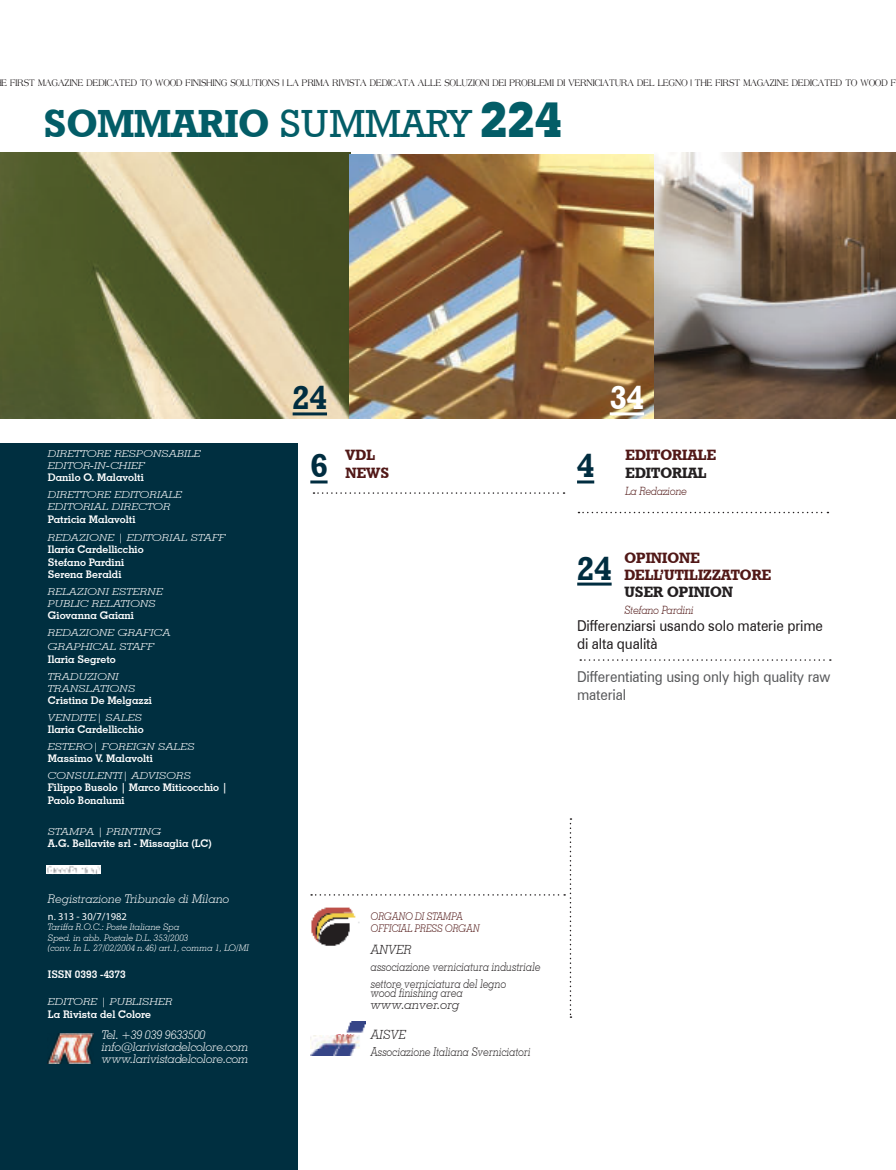
<style>
.page{position:relative;width:896px;height:1170px;background:#fff}
.page>*{position:absolute;margin:0;border:0;box-sizing:border-box;transform-origin:0 0}
.t1{font:39.3px "Geometric Slab 712 BT Bold A";color:#035d67}
.t2{font:33px "Geometric Slab 712 BT Bold A";color:#002d40}
.t3{font:33px "Geometric Slab 712 BT Bold A";color:#fff}
.t4{font:15px/18px "Zurich BT";letter-spacing:-.01em;color:#231f20;scale:.9 1}
.t5{font:15px/18px "Zurich BT";letter-spacing:-.01em;color:#58595b;scale:.9 1}
.t6{font:15px/18px "Geometric Slab 712 BT Bold A";color:#511817}
.t7{font:15px "Geometric Slab 712 BT Bold A";color:#231f20}
.t8{font:italic 300 12.6px "Geometric Slab 703 BT";color:#231f20}
.t9{font:italic 300 12px/17px "Geometric Slab 703 BT";color:#231f20;scale:.85 1}
.t10{font:italic 300 12px/12px "Geometric Slab 703 BT";letter-spacing:-.02em;color:#fff}
.t11{font:italic 300 12px "Geometric Slab 703 BT";color:#fff}
.t12{font:italic 300 11.4px "Geometric Slab 703 BT";letter-spacing:-.01em;color:#511817;scale:.9 1}
.t13{font:700 10.5px/12.6px "Geometric Slab 703 BT";color:#fff}
.t14{font:10.5px "Agate";color:#231f20;scale:.8 1}
.t15{font:italic 300 10.5px/12.6px "Geometric Slab 703 BT";letter-spacing:-.01em;color:#511817;scale:.9 1}
.t16{font:10.5px "Myriad Pro";color:#fff}
.t17{font:italic 300 9.6px/12px "Geometric Slab 703 BT";color:#fff;scale:1.25 1}
.t18{font:italic 300 9px/10.5px "Geometric Slab 703 BT";color:#fff}
.s1{font-family:"Geometric Slab 712 BT Medium A"}
.s2{font-family:"Geometric Slab 703 BT Xtra";font-weight:700;font-size:49.2px}
.s3{font-size:33px;color:#002d40}
</style>
<div class="page">
<img style="left:0;top:153px;width:895px;height:265px">
<svg style="left:313px;top:492px;width:251px;height:2px"></svg>
<hr style="left:310px;top:480px;width:17px;height:3px;background:#002d40">
<div style="left:0;top:443px;width:297px;height:727px;background:#002f40"></div>
<img style="left:47px;top:1033px;width:46px;height:31px">
<hr style="left:577px;top:480px;width:17px;height:3px;background:#002d40">
<img style="left:46px;top:865px;width:55px;height:9px">
<svg style="left:578px;top:512px;width:250px;height:1px"></svg>
<hr style="left:609px;top:412px;width:35px;height:3px;background:#fff">
<img style="left:310px;top:1022px;width:55px;height:34px">
<svg style="left:311px;top:818px;width:260px;height:199px"></svg>
<hr style="left:577px;top:582px;width:34px;height:3px;background:#002d40">
<svg style="left:580px;top:659px;width:250px;height:2px"></svg>
<hr style="left:292px;top:412px;width:35px;height:3px;background:#002d40">
<p class="t14" style="left:2px;top:79px;width:1119px">E FIRST MAGAZINE DEDICATED TO WOOD FINISHING SOLUTIONS | LA PRIMA RIVISTA DEDICATA ALLE SOLUZIONI DEI PROBLEMI DI VERNICIATURA DEL LEGNO | THE FIRST MAGAZINE DEDICATED TO WOOD F</p>
<h1 class="t1" style="left:44px;top:107px;width:520px">SOMMARIO <span class="s1">SUMMARY</span> <span class="s2">224</span></h1>
<p class="t17" style="left:48px;top:448px;width:124px">DIRETTORE RESPONSABILE<br>EDITOR-IN-CHIEF</p>
<p class="t13" style="left:48px;top:472px;width:97px">Danilo O. Malavolti</p>
<p class="t17" style="left:48px;top:489px;width:109px">DIRETTORE EDITORIALE<br>EDITORIAL DIRECTOR</p>
<p class="t13" style="left:48px;top:513px;width:89px">Patricia Malavolti</p>
<p class="t17" style="left:48px;top:532px;width:144px">REDAZIONE | EDITORIAL STAFF</p>
<p class="t13" style="left:48px;top:544px;width:97px">Ilaria Cardellicchio<br>Stefano Pardini<br>Serena Beraldi</p>
<p class="t17" style="left:48px;top:586px;width:94px">RELAZIONI ESTERNE<br>PUBLIC RELATIONS</p>
<p class="t13" style="left:48px;top:610px;width:87px">Giovanna Gaiani</p>
<p class="t17" style="left:48px;top:626px;width:100px;line-height:14.4px">REDAZIONE GRAFICA<br>GRAPHICAL STAFF</p>
<p class="t13" style="left:48px;top:654px;width:69px">Ilaria Segreto</p>
<p class="t17" style="left:48px;top:671px;width:71px">TRADUZIONI<br>TRANSLATIONS</p>
<p class="t13" style="left:48px;top:695px;width:105px">Cristina De Melgazzi</p>
<p class="t17" style="left:48px;top:712px;width:77px">VENDITE| SALES</p>
<p class="t13" style="left:48px;top:724px;width:97px">Ilaria Cardellicchio</p>
<p class="t17" style="left:48px;top:741px;width:119px">ESTERO| FOREIGN SALES</p>
<p class="t13" style="left:48px;top:753px;width:106px">Massimo V. Malavolti</p>
<p class="t17" style="left:48px;top:770px;width:116px">CONSULENTI| ADVISORS</p>
<p class="t13" style="left:48px;top:782px;width:181px">Filippo Busolo | Marco Miticocchio |<br>Paolo Bonalumi</p>
<p class="t17" style="left:48px;top:826px;width:92px">STAMPA | PRINTING</p>
<p class="t13" style="left:48px;top:838px;width:165px">A.G. Bellavite srl - Missaglia (LC)</p>
<p class="t11" style="left:48px;top:893px;width:183px">Registrazione Tribunale di Milano</p>
<p class="t16" style="left:48px;top:912px;width:80px">n. 313 - 30/7/1982</p>
<p class="t18" style="left:48px;top:922px;width:202px">Tariffa R.O.C.: Poste Italiane Spa<br>Sped. in abb. Postale D.L. 353/2003<br>(conv. In L. 27/02/2004 n.46) art.1, comma 1, LO/MI</p>
<p class="t13" style="left:48px;top:969px;width:79px">ISSN 0393 -4373</p>
<p class="t17" style="left:48px;top:996px;width:101px">EDITORE | PUBLISHER</p>
<p class="t13" style="left:48px;top:1008px;width:104px">La Rivista del Colore</p>
<p class="t10" style="left:102px;top:1029px;width:148px">Tel. +39 039 9633500 info@larivistadelcolore.com www.larivistadelcolore.com</p>
<h2 class="t2" style="left:292px;top:384px;width:36px">24</h2>
<h3 class="t6" style="left:310px;top:447px;width:80px;text-indent:35px">VDL<br><span class="s3">6</span> NEWS</h3>
<h2 class="t3" style="left:609px;top:384px;width:36px">34</h2>
<h2 class="t2" style="left:577px;top:452px;width:19px">4</h2>
<h3 class="t6" style="left:625px;top:447px;width:92px">EDITORIALE</h3>
<h3 class="t7" style="left:625px;top:467px;width:83px">EDITORIAL</h3>
<p class="t12" style="left:625px;top:486px;width:70px">La Redazione</p>
<h2 class="t2" style="left:577px;top:554px;width:36px">24</h2>
<h3 class="t6" style="left:624px;top:550px;width:148px;line-height:17.1px">OPINIONE<br>DELL’UTILIZZATORE</h3>
<h3 class="t7" style="left:624px;top:585px;width:110px">USER OPINION</h3>
<p class="t12" style="left:624px;top:605px;width:79px">Stefano Pardini</p>
<h3 class="t4" style="left:577px;top:617px;width:275px">Differenziarsi usando solo materie prime di alta qualità</h3>
<h3 class="t5" style="left:577px;top:668px;width:283px">Differentiating using only high quality raw material</h3>
<p class="t15" style="left:370px;top:910px;width:123px">ORGANO DI STAMPA<br>OFFICIAL PRESS ORGAN</p>
<p class="t8" style="left:370px;top:944px;width:42px">ANVER</p>
<p class="t9" style="left:370px;top:959px;width:201px">associazione verniciatura industriale settore verniciatura del legno</p>
<p class="t9" style="left:370px;top:985px;width:110px">wood finishing area</p>
<p class="t8" style="left:370px;top:999px;width:90px">www.anver.org</p>
<p class="t8" style="left:370px;top:1029px;width:37px">AISVE</p>
<p class="t9" style="left:370px;top:1044px;width:190px">Associazione Italiana Sverniciatori</p>
</div>
